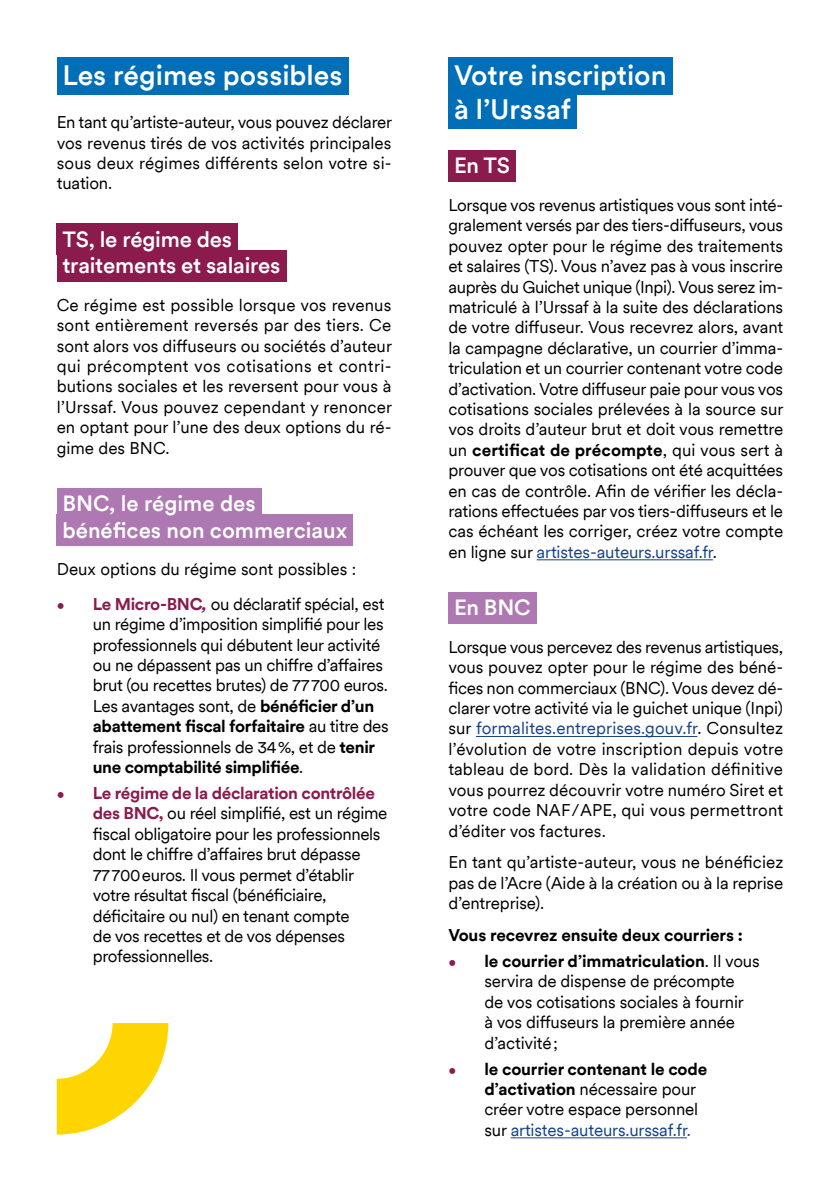
<style>
.page{position:relative;width:840px;height:1191px;background:#fff}
.page>*{position:absolute;margin:0;border:0;box-sizing:border-box;transform-origin:0 0}
.Titre_1{font:500 28px "Circular";color:#fff}
.Titre_2{font:500 22px "Circular";color:#fff}
.Titre_2_Violet{font:500 22px "Circular";letter-spacing:-.01em;color:#fff}
.Texte{font:17px/20.4px "Circular";color:#000;text-align:justify}
.Texte_liste{font:17px/20.4px "Circular";letter-spacing:-.02em;color:#000}
.Texte-2{font:700 17px "Circular";letter-spacing:-.01em;color:#000}
.s1{font-size:14px;color:#8b1a4d}
.s2{font-weight:700;color:#8b1a4d}
.s3{font-weight:700;font-style:italic;color:#8b1a4d}
.s4{font-weight:700}
.s5{color:#154389}
</style>
<div class="page">
<div style="left:57px;top:57px;width:291px;height:38px;background:#006fb8"></div>
<div style="left:57px;top:223px;width:181px;height:32px;background:#8b1a4d"></div>
<div style="left:57px;top:250px;width:229px;height:32px;background:#8b1a4d"></div>
<div style="left:57px;top:488px;width:204px;height:31px;background:#ae79b3"></div>
<div style="left:57px;top:514px;width:296px;height:32px;background:#ae79b3"></div>
<div style="left:448px;top:57px;width:224px;height:38px;background:#006fb8"></div>
<div style="left:448px;top:91px;width:128px;height:37px;background:#006fb8"></div>
<div style="left:448px;top:150px;width:67px;height:32px;background:#8b1a4d"></div>
<hr style="left:536px;top:559px;width:176px;height:1px;background:#154389">
<div style="left:448px;top:592px;width:88px;height:32px;background:#ae79b3"></div>
<hr style="left:476px;top:736px;width:221px;height:1px;background:#154389">
<hr style="left:510px;top:1137px;width:176px;height:1px;background:#154389">
<svg style="left:57px;top:1023px;width:111px;height:111px"></svg>
<h2 class="Titre_1" style="left:62px;top:56px;width:281px">Les régimes possibles</h2>
<p class="Texte" style="left:57px;top:111px;width:336px">En tant qu’artiste-auteur, vous pouvez déclarer vos revenus tirés de vos activités principales sous deux régimes différents selon votre si&shy;tuation.</p>
<h3 class="Titre_2_Violet" style="left:62px;top:224px;width:171px">TS, le régime des</h3>
<h3 class="Titre_2_Violet" style="left:62px;top:251px;width:219px">traitements et salaires</h3>
<p class="Texte" style="left:57px;top:294px;width:337px">Ce régime est possible lorsque vos revenus sont entièrement reversés par des tiers. Ce sont alors vos diffuseurs ou sociétés d’auteur qui précomptent vos cotisations et contri&shy;butions sociales et les reversent pour vous à l’Urssaf. Vous pouvez cependant y renoncer en optant pour l’une des deux options du ré&shy;gime des BNC.</p>
<h3 class="Titre_2" style="left:62px;top:488px;width:195px">BNC, le régime des</h3>
<h3 class="Titre_2" style="left:62px;top:515px;width:286px">bénéfices non commerciaux</h3>
<p class="Texte" style="left:57px;top:558px;width:301px">Deux options du régime sont possibles :</p>
<p class="Texte_liste" style="left:93px;top:593px;width:297px;text-indent:-36px"><span class="s1">•</span> <span class="s2">Le Micro-BNC</span><span class="s3">,</span> ou déclaratif spécial, est un régime d’imposition simplifié pour les professionnels qui débutent leur activité ou ne dépassent pas un chiffre d’affaires brut (ou recettes brutes) de 77700 euros.<br>Les avantages sont, de <span class="s4">bénéficier d’un abattement fiscal forfaitaire</span> au titre des frais professionnels de 34%, et de <span class="s4">tenir une comptabilité simplifiée</span>.</p>
<p class="Texte_liste" style="left:93px;top:782px;width:296px;text-indent:-36px"><span class="s1">•</span> <span class="s2">Le régime de la déclaration contrôlée des BNC,</span> ou réel simplifié, est un régime fiscal obligatoire pour les professionnels dont le chiffre d’affaires brut dépasse 77700euros. Il vous permet d’établir votre résultat fiscal (bénéficiaire, déficitaire ou nul) en tenant compte<br>de vos recettes et de vos dépenses professionnelles.</p>
<h2 class="Titre_1" style="left:454px;top:56px;width:214px">Votre inscription</h2>
<h2 class="Titre_1" style="left:454px;top:90px;width:118px">à l’Urssaf</h2>
<h3 class="Titre_2_Violet" style="left:454px;top:151px;width:57px">En TS</h3>
<p class="Texte" style="left:448px;top:194px;width:336px">Lorsque vos revenus artistiques vous sont inté&shy;gralement versés par des tiers-diffuseurs, vous pouvez opter pour le régime des traitements et salaires (TS). Vous n’avez pas à vous inscrire auprès du Guichet unique (Inpi). Vous serez im&shy;matriculé à l’Urssaf à la suite des déclarations de votre diffuseur. Vous recevrez alors, avant la campagne déclarative, un courrier d’imma&shy;triculation et un courrier contenant votre code d’activation. Votre diffuseur paie pour vous vos cotisations sociales prélevées à la source sur vos droits d’auteur brut et doit vous remettre un <span class="s4">certificat de précompte</span>, qui vous sert à prouver que vos cotisations ont été acquittées en cas de contrôle. Afin de vérifier les décla&shy;rations effectuées par vos tiers-diffuseurs et le cas échéant les corriger, créez votre compte en ligne sur <span class="s5">artistes-auteurs.urssaf.fr</span>.</p>
<h3 class="Titre_2" style="left:454px;top:592px;width:78px">En BNC</h3>
<p class="Texte" style="left:448px;top:636px;width:336px">Lorsque vous percevez des revenus artistiques, vous pouvez opter pour le régime des béné&shy;fices non commerciaux (BNC). Vous devez dé&shy;clarer votre activité via le guichet unique (Inpi) sur <span class="s5">formalites.entreprises.gouv.fr</span>. Consultez l’évolution de votre inscription depuis votre tableau de bord. Dès la validation définitive vous pourrez découvrir votre numéro Siret et votre code NAF/APE, qui vous permettront d’éditer vos factures.</p>
<p class="Texte" style="left:448px;top:851px;width:336px">En tant qu’artiste-auteur, vous ne bénéficiez pas de l’Acre (Aide à la création ou à la reprise d’entreprise).</p>
<p class="Texte-2" style="left:448px;top:923px;width:296px">Vous recevrez ensuite deux courriers :</p>
<p class="Texte_liste" style="left:484px;top:950px;width:277px;text-indent:-36px"><span class="s1">•</span> <span class="s4">le courrier d’immatriculation</span>. Il vous servira de dispense de précompte<br>de vos cotisations sociales à fournir<br>à vos diffuseurs la première année d’activité;</p>
<p class="Texte_liste" style="left:484px;top:1057px;width:224px;text-indent:-36px"><span class="s1">•</span> <span class="s4">le courrier contenant le code d’activation</span> nécessaire pour créer votre espace personnel sur <span class="s5">artistes-auteurs.urssaf.fr.</span></p>
</div>
